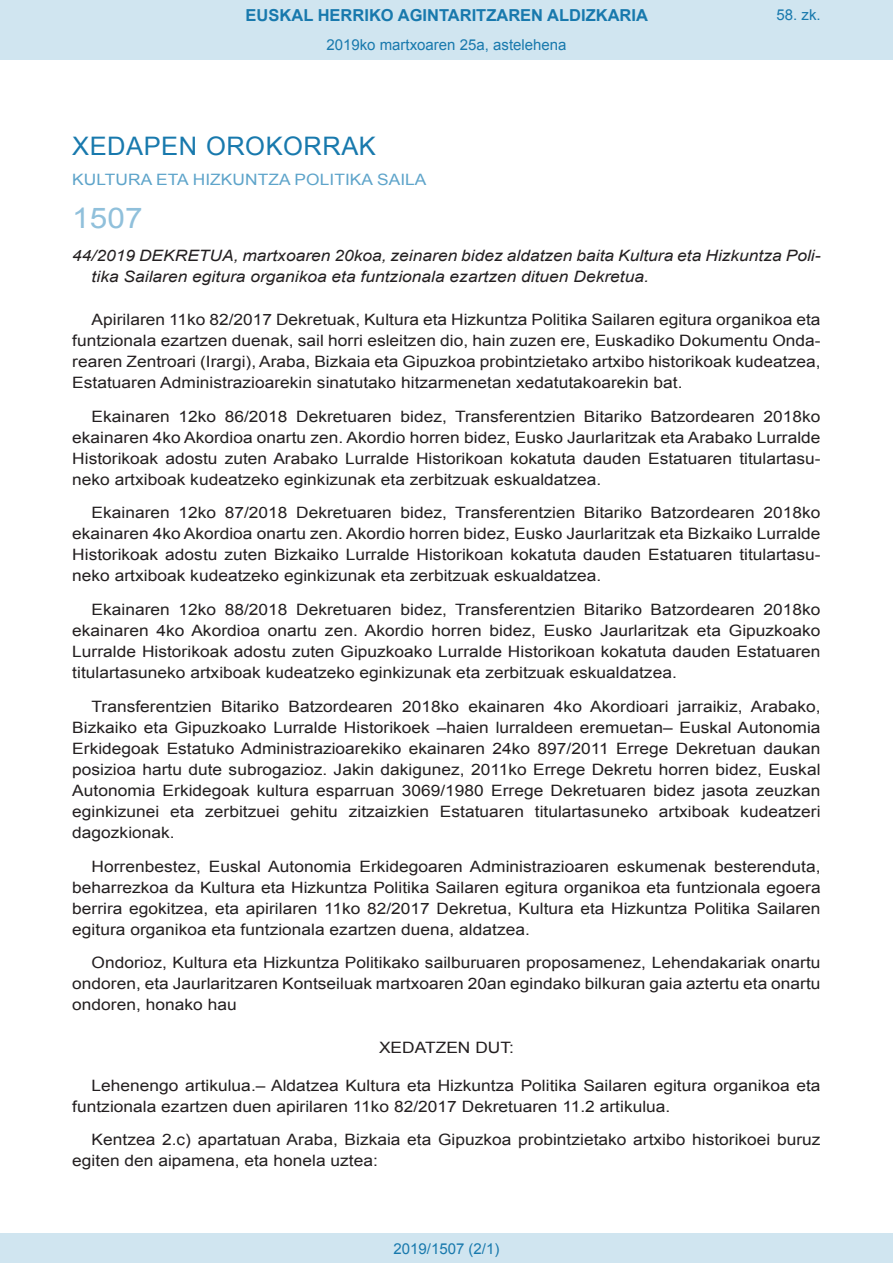
<style>
.page{position:relative;width:893px;height:1263px;background:#fff}
.page>*{position:absolute;margin:0;border:0;box-sizing:border-box;transform-origin:0 0}
.BOPVOrden{font:28.5px "Arial";color:#90c0db;scale:1.11 1}
.BOPVSeccion{font:25.5px "Arial";letter-spacing:.02em;color:#1879ad}
.t1{font:700 16.5px "Arial";color:#1879ad}
.BOPVDetalle{font:15.6px/21px "Arial";color:#231f20;text-align:justify;scale:1.11 1}
.BOPVTitulo{font:italic 15.6px/21px "Arial";color:#231f20;scale:1.11 1}
.BOPVOrganismo{font:15.6px "Arial";letter-spacing:.005em;color:#5ea4ca;scale:1.11 1}
.BOPVClave{font:15.6px "Arial";color:#231f20;scale:1.11 1}
.Paginacion_Centro{font:15px "Arial";color:#1879ad}
</style>
<div class="page">
<div style="left:0;top:0;width:893px;height:60px;background:#d0e5f0"></div>
<div style="left:0;top:1233px;width:893px;height:30px;background:#d0e5f0"></div>
<p class="t1" style="left:246px;top:4px;width:404px">EUSKAL HERRIKO AGINTARITZAREN ALDIZKARIA</p>
<p class="Paginacion_Centro" style="left:326px;top:35px;width:242px">2019ko martxoaren 25a, astelehena</p>
<p class="Paginacion_Centro" style="left:776px;top:5px;width:46px">58. zk.</p>
<p class="BOPVSeccion" style="left:72px;top:129px;width:305px">XEDAPEN OROKORRAK</p>
<p class="BOPVOrganismo" style="left:72px;top:169px;width:321px">KULTURA ETA HIZKUNTZA POLITIKA SAILA</p>
<p class="BOPVOrden" style="left:72px;top:199px;width:65px">1507</p>
<p class="BOPVTitulo" style="left:92px;top:246px;width:658px;text-indent:-19px">44/2019 DEKRETUA, martxoaren 20koa, zeinaren bidez aldatzen baita Kultura eta Hizkuntza Poli&shy;tika Sailaren egitura organikoa eta funtzionala ezartzen dituen Dekretua.</p>
<p class="BOPVDetalle" style="left:72px;top:309px;width:676px;text-indent:19px">Apirilaren 11ko 82/2017 Dekretuak, Kultura eta Hizkuntza Politika Sailaren egitura organikoa eta funtzionala ezartzen duenak, sail horri esleitzen dio, hain zuzen ere, Euskadiko Dokumentu Onda&shy;rearen Zentroari (Irargi), Araba, Bizkaia eta Gipuzkoa probintzietako artxibo historikoak kudeatzea, Estatuaren Administrazioarekin sinatutako hitzarmenetan xedatutakoarekin bat.</p>
<p class="BOPVDetalle" style="left:72px;top:406px;width:676px;text-indent:19px">Ekainaren 12ko 86/2018 Dekretuaren bidez, Transferentzien Bitariko Batzordearen 2018ko ekainaren 4ko Akordioa onartu zen. Akordio horren bidez, Eusko Jaurlaritzak eta Arabako Lurralde Historikoak adostu zuten Arabako Lurralde Historikoan kokatuta dauden Estatuaren titulartasu&shy;neko artxiboak kudeatzeko eginkizunak eta zerbitzuak eskualdatzea.</p>
<p class="BOPVDetalle" style="left:72px;top:502px;width:676px;text-indent:19px">Ekainaren 12ko 87/2018 Dekretuaren bidez, Transferentzien Bitariko Batzordearen 2018ko ekainaren 4ko Akordioa onartu zen. Akordio horren bidez, Eusko Jaurlaritzak eta Bizkaiko Lurralde Historikoak adostu zuten Bizkaiko Lurralde Historikoan kokatuta dauden Estatuaren titulartasu&shy;neko artxiboak kudeatzeko eginkizunak eta zerbitzuak eskualdatzea.</p>
<p class="BOPVDetalle" style="left:72px;top:599px;width:676px;text-indent:19px">Ekainaren 12ko 88/2018 Dekretuaren bidez, Transferentzien Bitariko Batzordearen 2018ko ekainaren 4ko Akordioa onartu zen. Akordio horren bidez, Eusko Jaurlaritzak eta Gipuzkoako Lurralde Historikoak adostu zuten Gipuzkoako Lurralde Historikoan kokatuta dauden Estatuaren titulartasuneko artxiboak kudeatzeko eginkizunak eta zerbitzuak eskualdatzea.</p>
<p class="BOPVDetalle" style="left:72px;top:696px;width:676px;text-indent:19px">Transferentzien Bitariko Batzordearen 2018ko ekainaren 4ko Akordioari jarraikiz, Arabako, Bizkaiko eta Gipuzkoako Lurralde Historikoek –haien lurraldeen eremuetan– Euskal Autonomia Erkidegoak Estatuko Administrazioarekiko ekainaren 24ko 897/2011 Errege Dekretuan daukan posizioa hartu dute subrogazioz. Jakin dakigunez, 2011ko Errege Dekretu horren bidez, Euskal Autonomia Erkidegoak kultura esparruan 3069/1980 Errege Dekretuaren bidez jasota zeuzkan eginkizunei eta zerbitzuei gehitu zitzaizkien Estatuaren titulartasuneko artxiboak kudeatzeri dagozkionak.</p>
<p class="BOPVDetalle" style="left:72px;top:856px;width:676px;text-indent:19px">Horrenbestez, Euskal Autonomia Erkidegoaren Administrazioaren eskumenak besterenduta, beharrezkoa da Kultura eta Hizkuntza Politika Sailaren egitura organikoa eta funtzionala egoera berrira egokitzea, eta apirilaren 11ko 82/2017 Dekretua, Kultura eta Hizkuntza Politika Sailaren egitura organikoa eta funtzionala ezartzen duena, aldatzea.</p>
<p class="BOPVDetalle" style="left:72px;top:952px;width:676px;text-indent:19px">Ondorioz, Kultura eta Hizkuntza Politikako sailburuaren proposamenez, Lehendakariak onartu ondoren, eta Jaurlaritzaren Kontseiluak martxoaren 20an egindako bilkuran gaia aztertu eta onartu ondoren, honako hau</p>
<p class="BOPVClave" style="left:379px;top:1037px;width:123px">XEDATZEN DUT:</p>
<p class="BOPVDetalle" style="left:72px;top:1075px;width:676px;text-indent:19px">Lehenengo artikulua.– Aldatzea Kultura eta Hizkuntza Politika Sailaren egitura organikoa eta funtzionala ezartzen duen apirilaren 11ko 82/2017 Dekretuaren 11.2 artikulua.</p>
<p class="BOPVDetalle" style="left:72px;top:1129px;width:676px;text-indent:19px">Kentzea 2.c) apartatuan Araba, Bizkaia eta Gipuzkoa probintzietako artxibo historikoei buruz egiten den aipamena, eta honela uztea:</p>
<p class="Paginacion_Centro" style="left:393px;top:1238px;width:107px">2019/1507 (2/1)</p>
</div>
